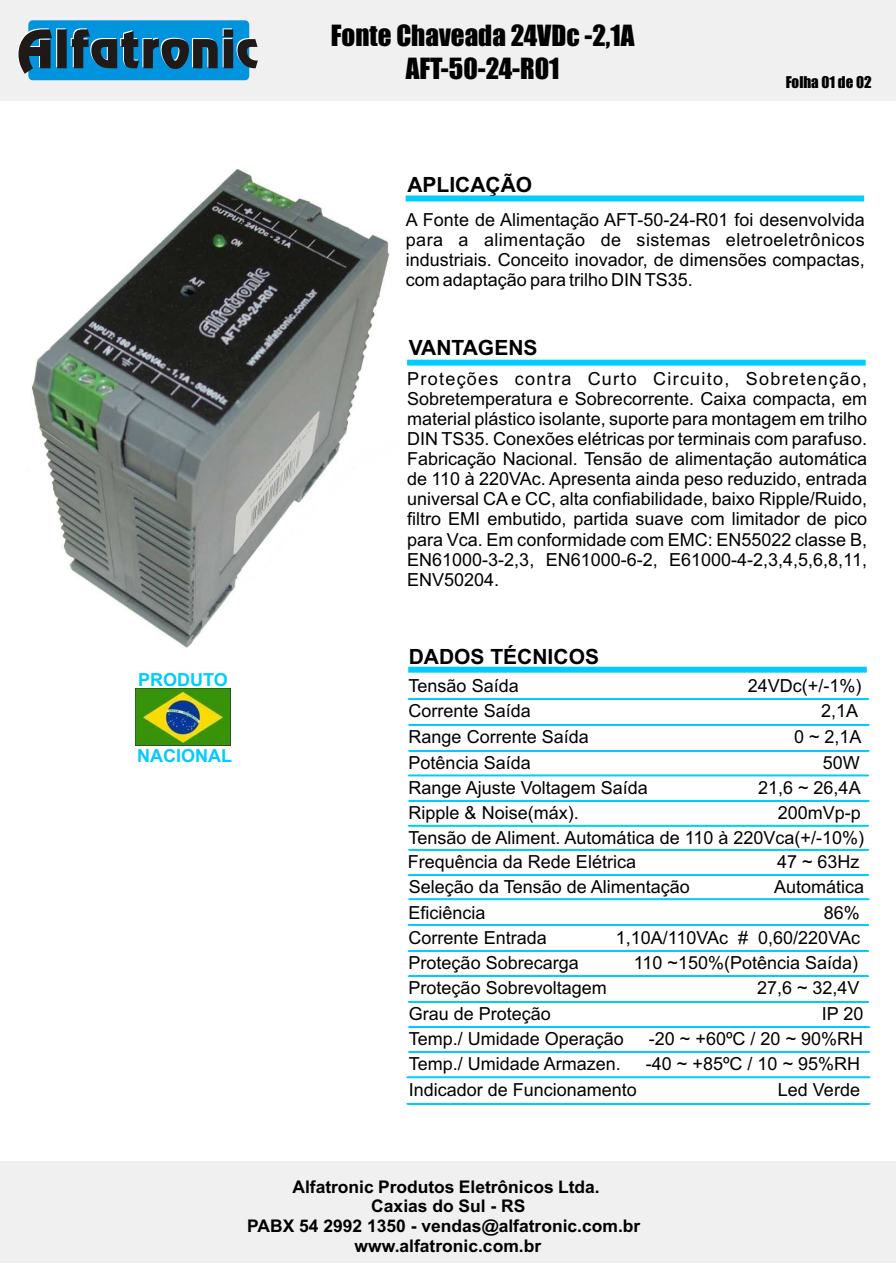
<style>
.page{position:relative;width:896px;height:1265px;background:#fff}
.page>*{position:absolute;margin:0;border:0;box-sizing:border-box;transform-origin:0 0}
.t1{font:27px/33px "Impact";color:#000;text-align:center}
.t2{font:700 21px "Arial";color:#000}
.t3{font:18px/20.1px "Arial";color:#000;text-align:justify}
.t4{font:700 18px "Arial";color:#0cf}
.t5{font:700 17.4px/19.6px "Arial";color:#000;text-align:center}
.t6{font:15px "Impact";color:#000}
</style>
<div class="page">
<div style="left:0;top:1161px;width:895px;height:102px;background:#f0f0f0"></div>
<div style="left:0;top:0;width:895px;height:101px;background:#f0f0f0"></div>
<div style="left:28px;top:20px;width:221px;height:60px;background:#0094de;border-radius:4px"></div>
<svg style="left:18px;top:28px;width:240px;height:46px"></svg>
<img style="left:136px;top:688px;width:94px;height:57px">
<div style="left:405px;top:195px;width:459px;height:6px;border:3px solid #0cf"></div>
<div style="left:407px;top:360px;width:458px;height:5px;border:3px solid #0cf"></div>
<div style="left:408px;top:666px;width:458px;height:6px;border:3px solid #0cf"></div>
<hr style="left:408px;top:698px;width:460px;height:1px;background:#0cf">
<hr style="left:409px;top:724px;width:459px;height:1px;background:#0cf">
<hr style="left:409px;top:1051px;width:460px;height:1px;background:#0cf">
<hr style="left:407px;top:1076px;width:462px;height:2px;background:#0cf">
<hr style="left:407px;top:1103px;width:462px;height:1px;background:#0cf">
<hr style="left:409px;top:1026px;width:460px;height:2px;background:#0cf">
<hr style="left:409px;top:750px;width:459px;height:1px;background:#0cf">
<hr style="left:408px;top:774px;width:460px;height:2px;background:#0cf">
<hr style="left:409px;top:800px;width:459px;height:1px;background:#0cf">
<hr style="left:408px;top:950px;width:460px;height:2px;background:#0cf">
<hr style="left:408px;top:975px;width:460px;height:2px;background:#0cf">
<hr style="left:408px;top:1001px;width:460px;height:1px;background:#0cf">
<hr style="left:409px;top:849px;width:459px;height:1px;background:#0cf">
<hr style="left:408px;top:874px;width:460px;height:2px;background:#0cf">
<hr style="left:408px;top:825px;width:460px;height:1px;background:#0cf">
<hr style="left:409px;top:898px;width:459px;height:2px;background:#0cf">
<hr style="left:408px;top:924px;width:460px;height:2px;background:#0cf">
<img style="left:31px;top:170px;width:359px;height:477px">
<h1 class="t1" style="left:331px;top:20px;width:305px">Fonte Chaveada 24VDc -2,1A<br>AFT-50-24-R01</h1>
<p class="t6" style="left:785px;top:77px;width:87px">Folha 01 de 02</p>
<p class="t4" style="left:138px;top:673px;width:91px">PRODUTO</p>
<p class="t4" style="left:137px;top:748px;width:96px">NACIONAL</p>
<p class="t2" style="left:407px;top:177px;width:126px">APLICAÇÃO</p>
<p class="t3" style="left:406px;top:211px;width:460px">A Fonte de Alimentação AFT-50-24-R01 foi desenvolvida para a alimentação de sistemas eletroeletrônicos industriais. Conceito inovador, de dimensões compactas, com adaptação para trilho DIN TS35.</p>
<p class="t2" style="left:409px;top:340px;width:130px">VANTAGENS</p>
<p class="t3" style="left:407px;top:370px;width:461px">Proteções contra Curto Circuito, Sobretenção, Sobretemperatura e Sobrecorrente. Caixa compacta, em material plástico isolante, suporte para montagem em trilho DIN TS35. Conexões elétricas por terminais com parafuso.<br>Fabricação Nacional. Tensão de alimentação automática de 110 à 220VAc. Apresenta ainda peso reduzido, entrada universal CA e CC, alta confiabilidade, baixo Ripple/Ruido, filtro EMI embutido, partida suave com limitador de pico para Vca. Em conformidade com EMC: EN55022 classe B, EN61000-3-2,3, EN61000-6-2, E61000-4-2,3,4,5,6,8,11, ENV50204.</p>
<p class="t2" style="left:409px;top:648px;width:192px">DADOS TÉCNICOS</p>
<p class="t3" style="left:408px;top:677px;width:112px">Tensão Saída</p>
<p class="t3" style="left:747px;top:677px;width:115px">24VDc(+/-1%)</p>
<p class="t3" style="left:408px;top:702px;width:124px">Corrente Saída</p>
<p class="t3" style="left:821px;top:702px;width:39px">2,1A</p>
<p class="t3" style="left:408px;top:728px;width:182px">Range Corrente Saída</p>
<p class="t3" style="left:794px;top:728px;width:69px">0 ~ 2,1A</p>
<p class="t3" style="left:408px;top:754px;width:124px">Potência Saída</p>
<p class="t3" style="left:822px;top:754px;width:39px">50W</p>
<p class="t3" style="left:408px;top:779px;width:241px">Range Ajuste Voltagem Saída</p>
<p class="t3" style="left:758px;top:779px;width:104px">21,6 ~ 26,4A</p>
<p class="t3" style="left:408px;top:804px;width:172px">Ripple &amp; Noise(máx).</p>
<p class="t3" style="left:777px;top:804px;width:85px">200mVp-p</p>
<p class="t3" style="left:408px;top:829px;width:457px">Tensão de Aliment. Automática de 110 à 220Vca(+/-10%)</p>
<p class="t3" style="left:408px;top:853px;width:230px">Frequência da Rede Elétrica</p>
<p class="t3" style="left:777px;top:853px;width:84px">47 ~ 63Hz</p>
<p class="t3" style="left:409px;top:878px;width:282px">Seleção da Tensão de Alimentação</p>
<p class="t3" style="left:774px;top:878px;width:92px">Automática</p>
<p class="t3" style="left:408px;top:904px;width:79px">Eficiência</p>
<p class="t3" style="left:823px;top:904px;width:38px">86%</p>
<p class="t3" style="left:408px;top:929px;width:140px">Corrente Entrada</p>
<p class="t3" style="left:615px;top:929px;width:246px">1,10A/110VAc # 0,60/220VAc</p>
<p class="t3" style="left:408px;top:954px;width:172px">Proteção Sobrecarga</p>
<p class="t3" style="left:634px;top:954px;width:226px">110 ~150%(Potência Saída)</p>
<p class="t3" style="left:408px;top:979px;width:200px">Proteção Sobrevoltagem</p>
<p class="t3" style="left:757px;top:979px;width:104px">27,6 ~ 32,4V</p>
<p class="t3" style="left:408px;top:1005px;width:144px">Grau de Proteção</p>
<p class="t3" style="left:822px;top:1005px;width:43px">IP 20</p>
<p class="t3" style="left:408px;top:1030px;width:217px">Temp./ Umidade Operação</p>
<p class="t3" style="left:649px;top:1030px;width:216px">-20 ~ +60ºC / 20 ~ 90%RH</p>
<p class="t3" style="left:408px;top:1081px;width:230px">Indicador de Funcionamento</p>
<p class="t3" style="left:778px;top:1081px;width:84px">Led Verde</p>
<p class="t3" style="left:408px;top:1055px;width:214px">Temp./ Umidade Armazen.</p>
<p class="t3" style="left:646px;top:1055px;width:216px">-40 ~ +85ºC / 10 ~ 95%RH</p>
<p class="t5" style="left:247px;top:1179px;width:394px">Alfatronic Produtos Eletrônicos Ltda.<br>Caxias do Sul - RS<br>PABX 54 2992 1350 - vendas@alfatronic.com.br www.alfatronic.com.br</p>
</div>
